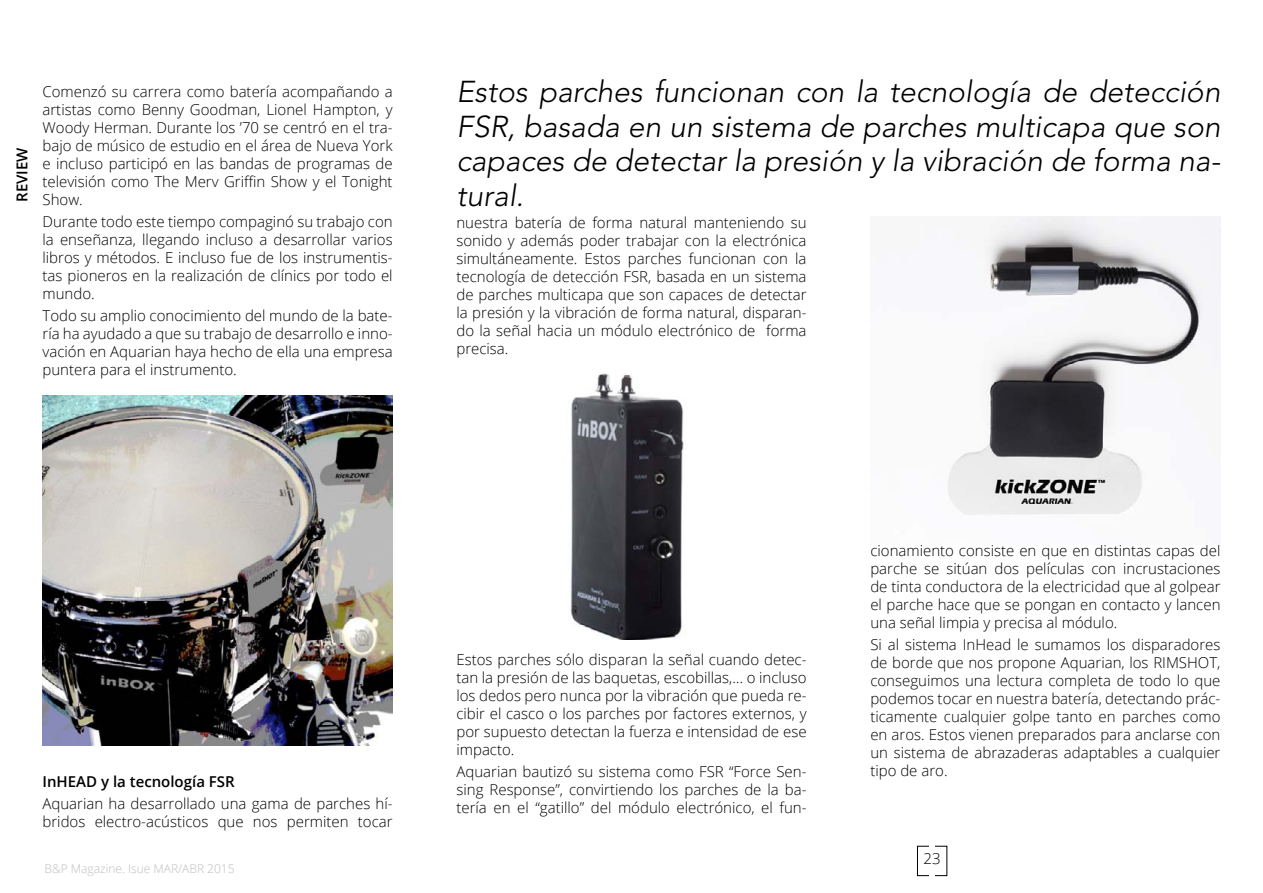
<style>
.page{position:relative;width:1263px;height:893px;background:#fff}
.page>*{position:absolute;margin:0;border:0;box-sizing:border-box;transform-origin:0 0}
.t1{font:italic 300 30px/34.5px "Avenir LT Std";color:#000;text-align:justify}
.t2{font:300 15px/18px "Open Sans";color:#000;text-align:justify}
.t3{font:600 15px "Open Sans";color:#000}
.t4{font:300 12px "Open Sans";color:#bebebe}
</style>
<div class="page">
<div style="left:917px;top:846px;width:30px;height:30px;border:1px solid #000"></div>
<div style="left:929px;top:843px;width:6px;height:36px;background:#fff"></div>
<img style="left:43px;top:395px;width:350px;height:351px">
<img style="left:570px;top:373px;width:114px;height:267px">
<img style="left:947px;top:217px;width:273px;height:298px">
<p class="t3" style="left:12px;top:202px;width:56px;rotate:-90deg">REVIEW</p>
<p class="t2" style="left:43px;top:82px;width:352px">Comenzó su carrera como batería acompañando a artistas como Benny Goodman, Lionel Hampton, y Woody Herman. Durante los ’70 se centró en el tra&shy;bajo de músico de estudio en el área de Nueva York e incluso participó en las bandas de programas de televisión como The Merv Griffin Show y el Tonight Show.</p>
<p class="t2" style="left:43px;top:212px;width:352px">Durante todo este tiempo compaginó su trabajo con la enseñanza, llegando incluso a desarrollar varios libros y métodos. E incluso fue de los instrumentis&shy;tas pioneros en la realización de clínics por todo el mundo.</p>
<p class="t2" style="left:43px;top:306px;width:352px">Todo su amplio conocimiento del mundo de la bate&shy;ría ha ayudado a que su trabajo de desarrollo e inno&shy;vación en Aquarian haya hecho de ella una empresa puntera para el instrumento.</p>
<h1 class="t1" style="left:456px;top:75px;width:766px">Estos parches funcionan con la tecnología de detección FSR, basada en un sistema de parches multicapa que son capaces de detectar la presión y la vibración de forma na&shy;tural.</h1>
<p class="t2" style="left:456px;top:213px;width:352px">nuestra batería de forma natural manteniendo su sonido y además poder trabajar con la electrónica simultáneamente. Estos parches funcionan con la tecnología de detección FSR, basada en un sistema de parches multicapa que son capaces de detectar la presión y la vibración de forma natural, disparan&shy;do la señal hacia un módulo electrónico de forma precisa.</p>
<p class="t3" style="left:43px;top:771px;width:194px">InHEAD y la tecnología FSR</p>
<p class="t2" style="left:43px;top:794px;width:352px">Aquarian ha desarrollado una gama de parches hí&shy;bridos electro-acústicos que nos permiten tocar</p>
<p class="t4" style="left:45px;top:861px;width:192px">B&amp;P Magazine. Isue MAR/ABR 2015</p>
<p class="t2" style="left:456px;top:650px;width:352px">Estos parches sólo disparan la señal cuando detec&shy;tan la presión de las baquetas, escobillas,… o incluso los dedos pero nunca por la vibración que pueda re&shy;cibir el casco o los parches por factores externos, y por supuesto detectan la fuerza e intensidad de ese impacto.</p>
<p class="t2" style="left:456px;top:762px;width:352px">Aquarian bautizó su sistema como FSR “Force Sen&shy;sing Response”, convirtiendo los parches de la ba&shy;tería en el “gatillo” del módulo electrónico, el fun-</p>
<p class="t2" style="left:870px;top:541px;width:352px">cionamiento consiste en que en distintas capas del parche se sitúan dos películas con incrustaciones de tinta conductora de la electricidad que al golpear el parche hace que se pongan en contacto y lancen una señal limpia y precisa al módulo.</p>
<p class="t2" style="left:870px;top:635px;width:352px">Si al sistema InHead le sumamos los disparadores de borde que nos propone Aquarian, los RIMSHOT, conseguimos una lectura completa de todo lo que podemos tocar en nuestra batería, detectando prác&shy;ticamente cualquier golpe tanto en parches como en aros. Estos vienen preparados para anclarse con un sistema de abrazaderas adaptables a cualquier tipo de aro.</p>
<p class="t2" style="left:923px;top:849px;width:19px">23</p>
</div>
